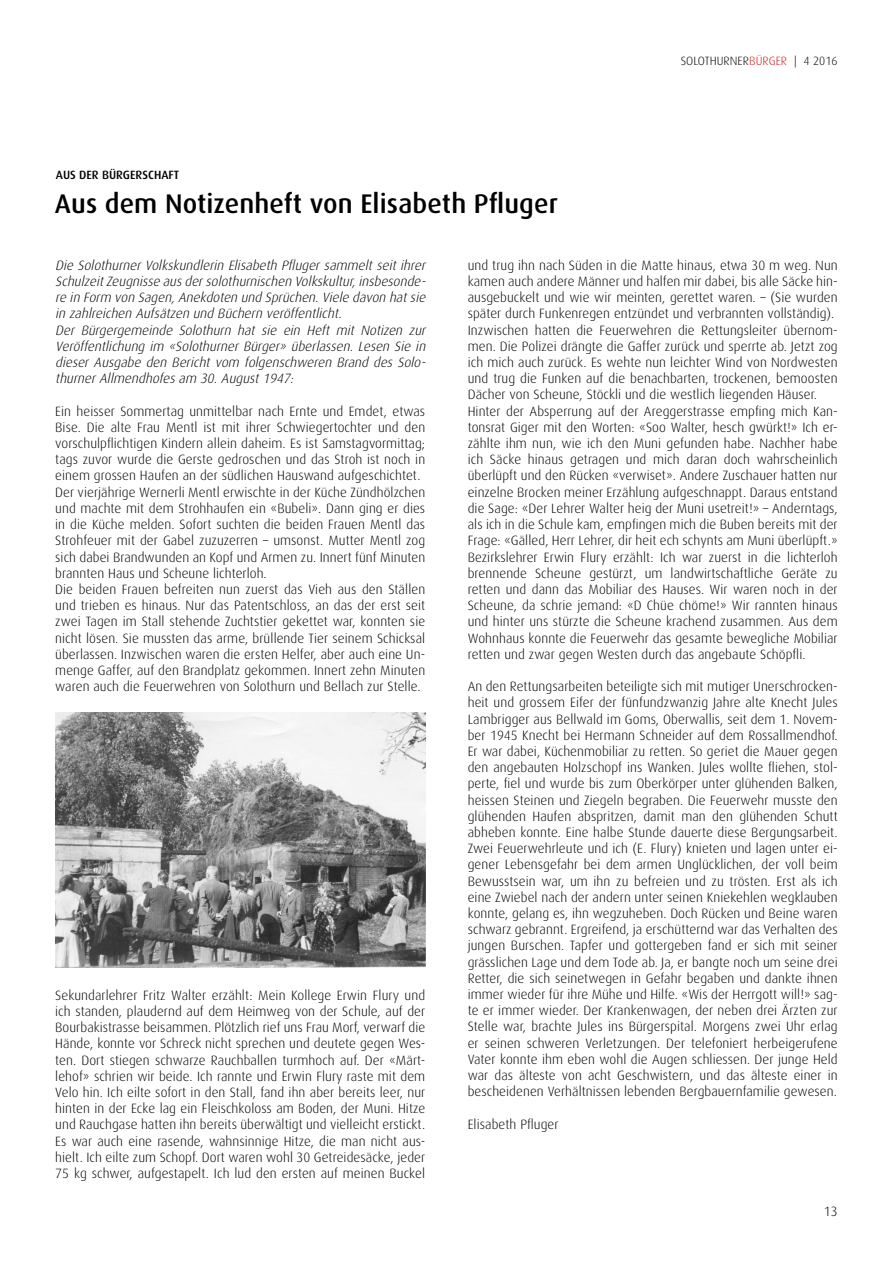
<style>
.page{position:relative;width:893px;height:1263px;background:#fff}
.page>*{position:absolute;margin:0;border:0;box-sizing:border-box;transform-origin:0 0}
.t1{font:500 27px "Dax";letter-spacing:.005em;color:#000}
.t2{font:300 13.5px/16.2px "Dax";letter-spacing:.005em;color:#000}
.t3{font:italic 300 13.5px/16.2px "Dax";color:#000}
.t4{font:300 12px "Dax";letter-spacing:.005em;color:#000}
.t5{font:500 12px "Dax";color:#000}
.s1{color:#cd171a}
</style>
<div class="page">
<img style="left:55px;top:713px;width:370px;height:254px">
<p class="t5" style="left:56px;top:168px;width:125px">AUS DER BÜRGERSCHAFT</p>
<h1 class="t1" style="left:55px;top:188px;width:504px">Aus dem Notizenheft von Elisabeth Pfluger</h1>
<p class="t4" style="left:681px;top:54px;width:158px">SOLOTHURNER<span class="s1">BÜRGER</span> | 4 2016</p>
<p class="t3" style="left:55px;top:257px;width:375px">Die Solothurner Volkskundlerin Elisabeth Pfluger sammelt seit ihrer SchulzeitZeugnisse ausdersolothurnischen Volkskultur,insbesonde&shy;re in Form von Sagen,Anekdoten und Sprüchen.Viele davon hatsie in zahlreichen Aufsätzen und Büchern veröffentlicht.<br>Der Bürgergemeinde Solothurn hat sie ein Heft mit Notizen zur Veröffentlichung im «Solothurner Bürger» überlassen. Lesen Sie in dieser Ausgabe den Bericht vom folgenschweren Brand des Solo&shy;thurnerAllmendhofesam 30.August1947:</p>
<p class="t2" style="left:55px;top:403px;width:371px">Ein heisser Sommertag unmittelbar nach Ernte und Emdet, etwas Bise. Die alte Frau Mentl ist mit ihrer Schwiegertochter und den vorschulpflichtigen Kindern allein daheim. Es ist Samstagvormittag; tags zuvor wurde die Gerste gedroschen und das Stroh ist noch in einem grossen Haufen an der südlichen Hauswand aufgeschichtet.<br>Der vierjährige Wernerli Mentl erwischte in der Küche Zündhölzchen und machte mit dem Strohhaufen ein «Bubeli». Dann ging er dies in die Küche melden. Sofort suchten die beiden Frauen Mentl das Strohfeuer mit der Gabel zuzuzerren – umsonst. Mutter Mentl zog sich dabei Brandwunden an Kopf und Armen zu. Innert fünf Minuten brannten Haus und Scheune lichterloh.<br>Die beiden Frauen befreiten nun zuerst das Vieh aus den Ställen und trieben es hinaus. Nur das Patentschloss, an das der erst seit zwei Tagen im Stall stehende Zuchtstier gekettet war, konnten sie nicht lösen. Sie mussten das arme, brüllende Tier seinem Schicksal überlassen. Inzwischen waren die ersten Helfer, aber auch eine Un&shy;menge Gaffer, auf den Brandplatz gekommen. Innert zehn Minuten waren auch die Feuerwehren von Solothurn und Bellach zur Stelle.</p>
<p class="t2" style="left:55px;top:987px;width:371px;text-align:justify">Sekundarlehrer Fritz Walter erzählt: Mein Kollege Erwin Flury und ich standen, plaudernd auf dem Heimweg von der Schule, auf der Bourbakistrasse beisammen. Plötzlich rief uns Frau Morf, verwarf die Hände, konnte vor Schreck nicht sprechen und deutete gegen Wes&shy;ten. Dort stiegen schwarze Rauchballen turmhoch auf. Der «Märt&shy;lehof» schrien wir beide. Ich rannte und Erwin Flury raste mit dem Velo hin. Ich eilte sofort in den Stall, fand ihn aber bereits leer, nur hinten in der Ecke lag ein Fleischkoloss am Boden, der Muni. Hitze und Rauchgase hatten ihn bereits überwältigt und vielleicht erstickt.<br>Es war auch eine rasende, wahnsinnige Hitze, die man nicht aus&shy;hielt. Ich eilte zum Schopf. Dort waren wohl 30 Getreidesäcke, jeder 75 kg schwer, aufgestapelt. Ich lud den ersten auf meinen Buckel</p>
<p class="t2" style="left:468px;top:257px;width:371px">und trug ihn nach Süden in die Matte hinaus, etwa 30 m weg. Nun kamen auch andere Männer und halfen mir dabei, bis alle Säcke hin&shy;ausgebuckelt und wie wir meinten, gerettet waren. – (Sie wurden später durch Funkenregen entzündet und verbrannten vollständig).<br>Inzwischen hatten die Feuerwehren die Rettungsleiter übernom&shy;men. Die Polizei drängte die Gaffer zurück und sperrte ab. Jetzt zog ich mich auch zurück. Es wehte nun leichter Wind von Nordwesten und trug die Funken auf die benachbarten, trockenen, bemoosten Dächer von Scheune, Stöckli und die westlich liegenden Häuser.<br>Hinter der Absperrung auf der Areggerstrasse empfing mich Kan&shy;tonsrat Giger mit den Worten: «Soo Walter, hesch gwürkt!» Ich er&shy;zählte ihm nun, wie ich den Muni gefunden habe. Nachher habe ich Säcke hinaus getragen und mich daran doch wahrscheinlich überlüpft und den Rücken «verwiset». Andere Zuschauer hatten nur einzelne Brocken meiner Erzählung aufgeschnappt. Daraus entstand die Sage: «Der Lehrer Walter heig der Muni usetreit!» – Anderntags, als ich in die Schule kam, empfingen mich die Buben bereits mit der Frage: «Gälled, Herr Lehrer, dir heit ech schynts am Muni überlüpft.» Bezirkslehrer Erwin Flury erzählt: Ich war zuerst in die lichterloh brennende Scheune gestürzt, um landwirtschaftliche Geräte zu retten und dann das Mobiliar des Hauses. Wir waren noch in der Scheune, da schrie jemand: «D Chüe chöme!» Wir rannten hinaus und hinter uns stürzte die Scheune krachend zusammen. Aus dem Wohnhaus konnte die Feuerwehr das gesamte bewegliche Mobiliar retten und zwar gegen Westen durch das angebaute Schöpfli.</p>
<p class="t2" style="left:468px;top:678px;width:371px;text-align:justify">An den Rettungsarbeiten beteiligte sich mit mutiger Unerschrocken&shy;heit und grossem Eifer der fünfundzwanzig Jahre alte Knecht Jules Lambrigger aus Bellwald im Goms, Oberwallis, seit dem 1. Novem&shy;ber 1945 Knecht bei Hermann Schneider auf dem Rossallmendhof.<br>Er war dabei, Küchenmobiliar zu retten. So geriet die Mauer gegen den angebauten Holzschopf ins Wanken. Jules wollte fliehen, stol&shy;perte, fiel und wurde bis zum Oberkörper unter glühenden Balken, heissen Steinen und Ziegeln begraben. Die Feuerwehr musste den glühenden Haufen abspritzen, damit man den glühenden Schutt abheben konnte. Eine halbe Stunde dauerte diese Bergungsarbeit.<br>Zwei Feuerwehrleute und ich (E. Flury) knieten und lagen unter ei&shy;gener Lebensgefahr bei dem armen Unglücklichen, der voll beim Bewusstsein war, um ihn zu befreien und zu trösten. Erst als ich eine Zwiebel nach der andern unter seinen Kniekehlen wegklauben konnte, gelang es, ihn wegzuheben. Doch Rücken und Beine waren schwarz gebrannt. Ergreifend, ja erschütternd war das Verhalten des jungen Burschen. Tapfer und gottergeben fand er sich mit seiner grässlichen Lage und dem Tode ab. Ja, er bangte noch um seine drei Retter, die sich seinetwegen in Gefahr begaben und dankte ihnen immer wieder für ihre Mühe und Hilfe. «Wis der Herrgott will!» sag&shy;te er immer wieder. Der Krankenwagen, der neben drei Ärzten zur Stelle war, brachte Jules ins Bürgerspital. Morgens zwei Uhr erlag er seinen schweren Verletzungen. Der telefoniert herbeigerufene Vater konnte ihm eben wohl die Augen schliessen. Der junge Held war das älteste von acht Geschwistern, und das älteste einer in bescheidenen Verhältnissen lebenden Bergbauernfamilie gewesen.</p>
<p class="t2" style="left:468px;top:1116px;width:92px">Elisabeth Pfluger</p>
<p class="t2" style="left:824px;top:1203px;width:15px">13</p>
</div>
